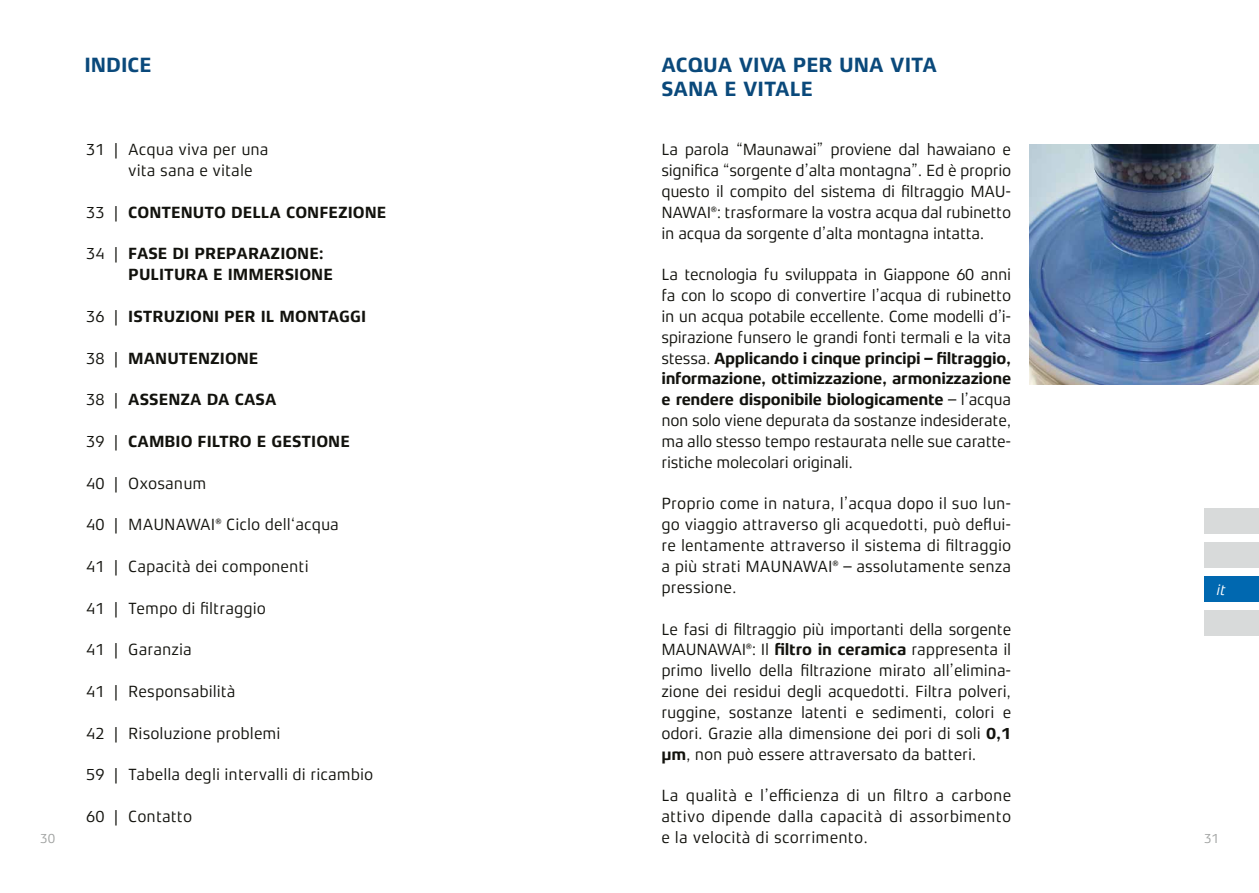
<style>
.page{position:relative;width:1259px;height:893px;background:#fff}
.page>*{position:absolute;margin:0;border:0;box-sizing:border-box;transform-origin:0 0}
.t1{font:700 21px "Xenois Sans Pro";color:#0a497b}
.t2{font:16.5px/20.9px "Xenois Sans Pro";color:#12120d;text-align:justify}
.t3{font:700 16.5px/20.9px "Xenois Sans Pro";color:#12120d}
.t4{font:italic 15px "Xenois Sans Pro";color:#fff}
.t5{font:13.5px "Xenois Sans Pro";color:#a1a3a2}
.s1{font-weight:700}
.s2{font-weight:400}
</style>
<div class="page">
<div style="left:1204px;top:611px;width:55px;height:25px;background:#d8dada"></div>
<div style="left:1204px;top:577px;width:55px;height:25px;background:#0068b0"></div>
<div style="left:1204px;top:543px;width:55px;height:25px;background:#d8dada"></div>
<div style="left:1204px;top:509px;width:55px;height:25px;background:#d8dada"></div>
<img style="left:1029px;top:144px;width:230px;height:240px">
<p class="t1" style="left:84px;top:53px;width:66px">INDICE</p>
<p class="t1" style="left:661px;top:53px;width:145px">ACQUA VIVA PER</p>
<p class="t1" style="left:839px;top:53px;width:99px">UNA VITA</p>
<p class="t1" style="left:661px;top:77px;width:140px">SANA E VITALE</p>
<p class="t2" style="left:661px;top:139px;width:351px">La parola “Maunawai” proviene dal hawaiano e significa “sorgente d’alta montagna”. Ed è proprio questo il compito del sistema di filtraggio MAU-NAWAI®: trasformare la vostra acqua dal rubinetto in acqua da sorgente d’alta montagna intatta.</p>
<p class="t2" style="left:661px;top:264px;width:351px">La tecnologia fu sviluppata in Giappone 60 anni fa con lo scopo di convertire l’acqua di rubinetto in un acqua potabile eccellente. Come modelli d’i&shy;spirazione funsero le grandi fonti termali e la vita stessa. <span class="s1">APPLICANDO I CINQUE PRINCIPI – FILTRAGGIO, INFORMAZIONE, OTTIMIZZAZIONE, ARMONIZZAZIONE E RENDERE DISPONIBILE BIOLOGICAMENTE</span> – l’acqua non solo viene depurata da sostanze indesiderate, ma allo stesso tempo restaurata nelle sue caratte&shy;ristiche molecolari originali.</p>
<p class="t2" style="left:661px;top:493px;width:351px">Proprio come in natura, l’acqua dopo il suo lun&shy;go viaggio attraverso gli acquedotti, può deflui&shy;re lentamente attraverso il sistema di filtraggio a più strati MAUNAWAI® – assolutamente senza pressione.</p>
<p class="t2" style="left:661px;top:618px;width:351px">Le fasi di filtraggio più importanti della sorgente MAUNAWAI®: Il <span class="s1">FILTRO IN CERAMICA</span> rappresenta il primo livello della filtrazione mirato all’elimina&shy;zione dei residui degli acquedotti. Filtra polveri, ruggine, sostanze latenti e sedimenti, colori e odori. Grazie alla dimensione dei pori di soli <span class="s1">0,1<br>ΜM</span>, non può essere attraversato da batteri.</p>
<p class="t2" style="left:661px;top:785px;width:351px">La qualità e l’efficienza di un filtro a carbone attivo dipende dalla capacità di assorbimento e la velocità di scorrimento.</p>
<p class="t2" style="left:128px;top:139px;width:142px;text-indent:-42px">31 | Acqua viva per una vita sana e vitale</p>
<p class="t3" style="left:86px;top:202px;width:299px"><span class="s2">33 |</span> CONTENUTO DELLA CONFEZIONE</p>
<p class="t3" style="left:86px;top:243px;width:120px"><span class="s2">34 |</span> FASE DI PREP</p>
<p class="t3" style="left:128px;top:243px;width:197px;text-indent:108px">ARAZIONE:<br>PULITURA E IMMERSIO</p>
<p class="t3" style="left:311px;top:264px;width:21px">NE</p>
<p class="t3" style="left:86px;top:306px;width:149px"><span class="s2">36 |</span> ISTRUZIONI PER</p>
<p class="t3" style="left:261px;top:306px;width:104px">IL MONTAGGI</p>
<p class="t3" style="left:86px;top:347px;width:172px"><span class="s2">38 |</span> MANUTENZIONE</p>
<p class="t3" style="left:86px;top:389px;width:53px"><span class="s2">38 |</span> ASSE</p>
<p class="t3" style="left:168px;top:389px;width:110px">NZA DA CASA</p>
<p class="t3" style="left:86px;top:431px;width:263px"><span class="s2">39 |</span> CAMBIO FILTRO E GESTIONE</p>
<p class="t2" style="left:86px;top:472px;width:122px">40 | Oxosanum</p>
<p class="t2" style="left:86px;top:514px;width:254px">40 | MAUNAWAI® Ciclo dell‘acqua</p>
<p class="t2" style="left:86px;top:556px;width:224px">41 | Capacità dei componenti</p>
<p class="t2" style="left:86px;top:597px;width:181px">41 | Tempo di filtraggio</p>
<p class="t2" style="left:86px;top:639px;width:107px">41 | Garanzia</p>
<p class="t2" style="left:86px;top:681px;width:151px">41 | Responsabilità</p>
<p class="t2" style="left:86px;top:722px;width:196px">42 | Risoluzione problemi</p>
<p class="t2" style="left:86px;top:764px;width:288px">59 | Tabella degli intervalli di ricambio</p>
<p class="t2" style="left:86px;top:806px;width:107px">60 | Contatto</p>
<p class="t4" style="left:1216px;top:581px;width:11px">it</p>
<p class="t5" style="left:40px;top:831px;width:16px">30</p>
<p class="t5" style="left:1204px;top:831px;width:16px">31</p>
</div>
